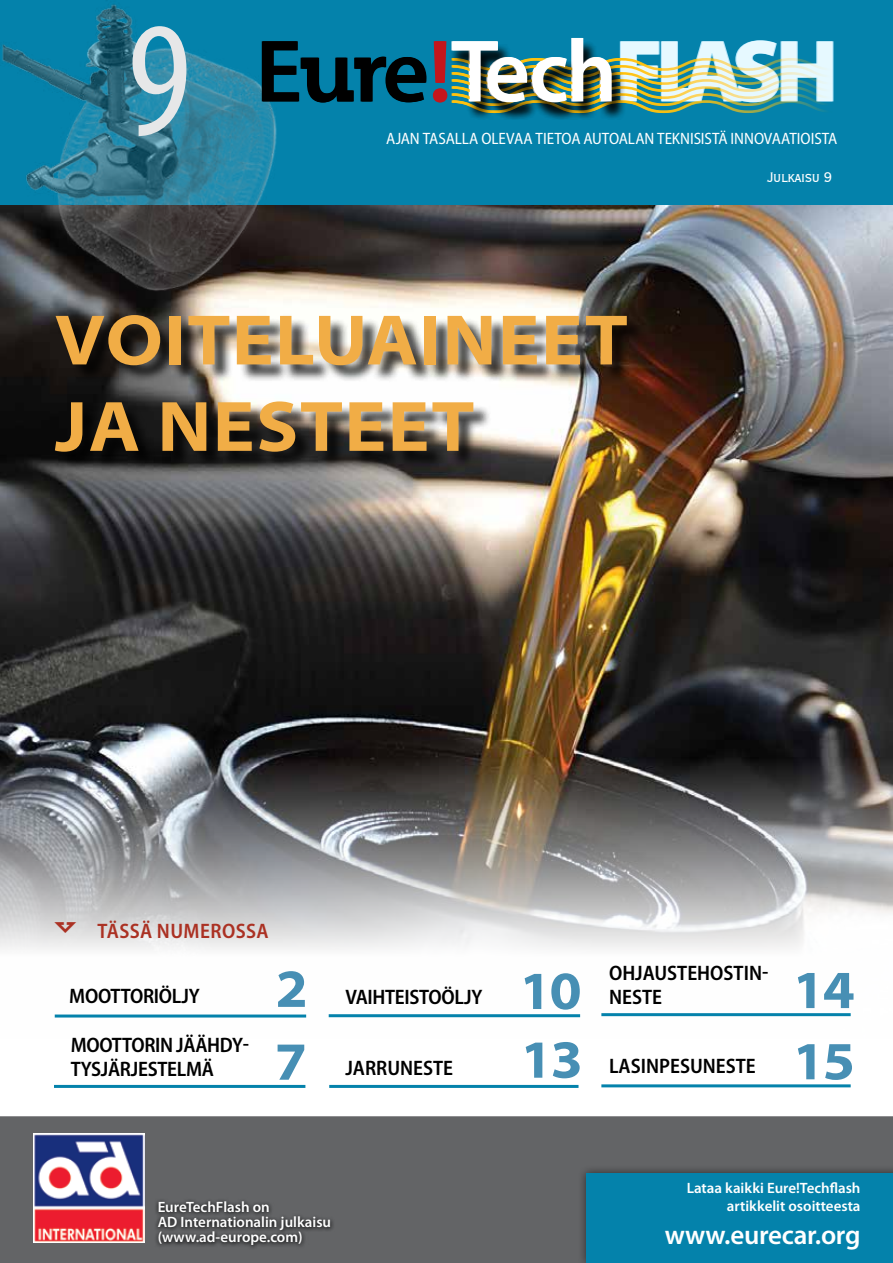
<style>
.page{position:relative;width:893px;height:1263px;background:#fff}
.page>*{position:absolute;margin:0;border:0;box-sizing:border-box;transform-origin:0 0}
.t1{font:condensed 165px "Myriad Pro";color:#e6e7e8}
.t2{font:700 semi-expanded 72px/86.4px "Myriad Pro";letter-spacing:.02em;color:#f1ad46}
.t3{font:700 semi-expanded 54px "Myriad Pro";letter-spacing:-.04em;color:#478fb4}
.t4{font:600 27px "Myriad Pro";letter-spacing:-.01em;color:#fff}
.t5{font:600 semi-condensed 21px/24px "Myriad Pro";letter-spacing:-.015em;color:#000}
.t6{font:600 semi-condensed 21px "Myriad Pro";letter-spacing:.02em;color:#ab3123}
.t7{font:condensed 18px "Copperplate Gothic BT";letter-spacing:-.025em;color:#fff}
.t8{font:semi-condensed 16.5px "Myriad Pro";letter-spacing:-.01em;color:#fff}
.t9{font:600 15px/15px "Myriad Pro";color:#fff}
</style>
<div class="page">
<img style="left:0;top:205px;width:893px;height:883px">
<div style="left:0;top:0;width:893px;height:205px;background:#0482ab"></div>
<img style="left:0;top:4px;width:284px;height:298px">
<svg style="left:262px;top:41px;width:164px;height:61px"></svg>
<div style="left:451px;top:40px;width:175px;height:81px;background:#000;opacity:.75"></div>
<svg style="left:433px;top:38px;width:400px;height:75px"></svg>
<div style="left:0;top:1116px;width:893px;height:147px;background:#636466"></div>
<svg style="left:154px;top:1197px;width:181px;height:53px;background:#505153"></svg>
<img style="left:34px;top:1133px;width:110px;height:109px">
<div style="left:577px;top:1165px;width:316px;height:98px;background:#000;opacity:.6"></div>
<div style="left:586px;top:1174px;width:307px;height:89px;background:#0482ab"></div>
<hr style="left:55px;top:1014px;width:251px;height:3px;background:#0482ab">
<hr style="left:329px;top:1085px;width:249px;height:3px;background:#0482ab">
<hr style="left:54px;top:1085px;width:251px;height:3px;background:#0482ab">
<hr style="left:601px;top:1013px;width:250px;height:3px;background:#0482ab">
<hr style="left:329px;top:1014px;width:251px;height:3px;background:#0482ab">
<hr style="left:601px;top:1084px;width:250px;height:3px;background:#0482ab">
<div style="left:58px;top:317px;width:587px;height:153px;background:#000;opacity:.75"></div>
<svg style="left:54px;top:922px;width:22px;height:11px"></svg>
<h1 class="t1" style="left:128px;top:-20px;width:65px">9</h1>
<p class="t8" style="left:386px;top:129px;width:453px">AJAN TASALLA OLEVAA TIETOA AUTOALAN TEKNISISTÄ INNOVAATIOISTA</p>
<p class="t7" style="left:767px;top:168px;width:66px">Julkaisu 9</p>
<h2 class="t2" style="left:55px;top:298px;width:575px">VOITELUAINEET<br>JA NESTEET</h2>
<h3 class="t6" style="left:98px;top:919px;width:173px">TÄSSÄ NUMEROSSA</h3>
<h3 class="t5" style="left:69px;top:984px;width:132px">MOOTTORIÖLJY</h3>
<h3 class="t3" style="left:275px;top:958px;width:34px">2</h3>
<h3 class="t5" style="left:71px;top:1033px;width:180px">MOOTTORIN JÄÄHDY-<br>TYSJÄRJESTELMÄ</h3>
<h3 class="t3" style="left:275px;top:1031px;width:34px">7</h3>
<h3 class="t5" style="left:345px;top:985px;width:138px">VAIHTEISTOÖLJY</h3>
<h3 class="t5" style="left:345px;top:1056px;width:109px">JARRUNESTE</h3>
<p class="t9" style="left:158px;top:1199px;width:175px">EureTechFlash on<br>AD Internationalin julkaisu (www.ad-europe.com)</p>
<h3 class="t3" style="left:519px;top:960px;width:64px">10</h3>
<h3 class="t3" style="left:520px;top:1029px;width:64px">13</h3>
<h3 class="t5" style="left:609px;top:961px;width:161px">OHJAUSTEHOSTIN-</h3>
<h3 class="t5" style="left:609px;top:985px;width:55px">NESTE</h3>
<h3 class="t5" style="left:609px;top:1054px;width:148px">LASINPESUNESTE</h3>
<h3 class="t3" style="left:792px;top:959px;width:64px">14</h3>
<h3 class="t3" style="left:792px;top:1030px;width:64px">15</h3>
<p class="t9" style="left:687px;top:1179px;width:175px;line-height:18px;text-align:right">Lataa kaikki Eure!Techflash artikkelit osoitteesta</p>
<h3 class="t4" style="left:665px;top:1217px;width:197px">www.eurecar.org</h3>
</div>
